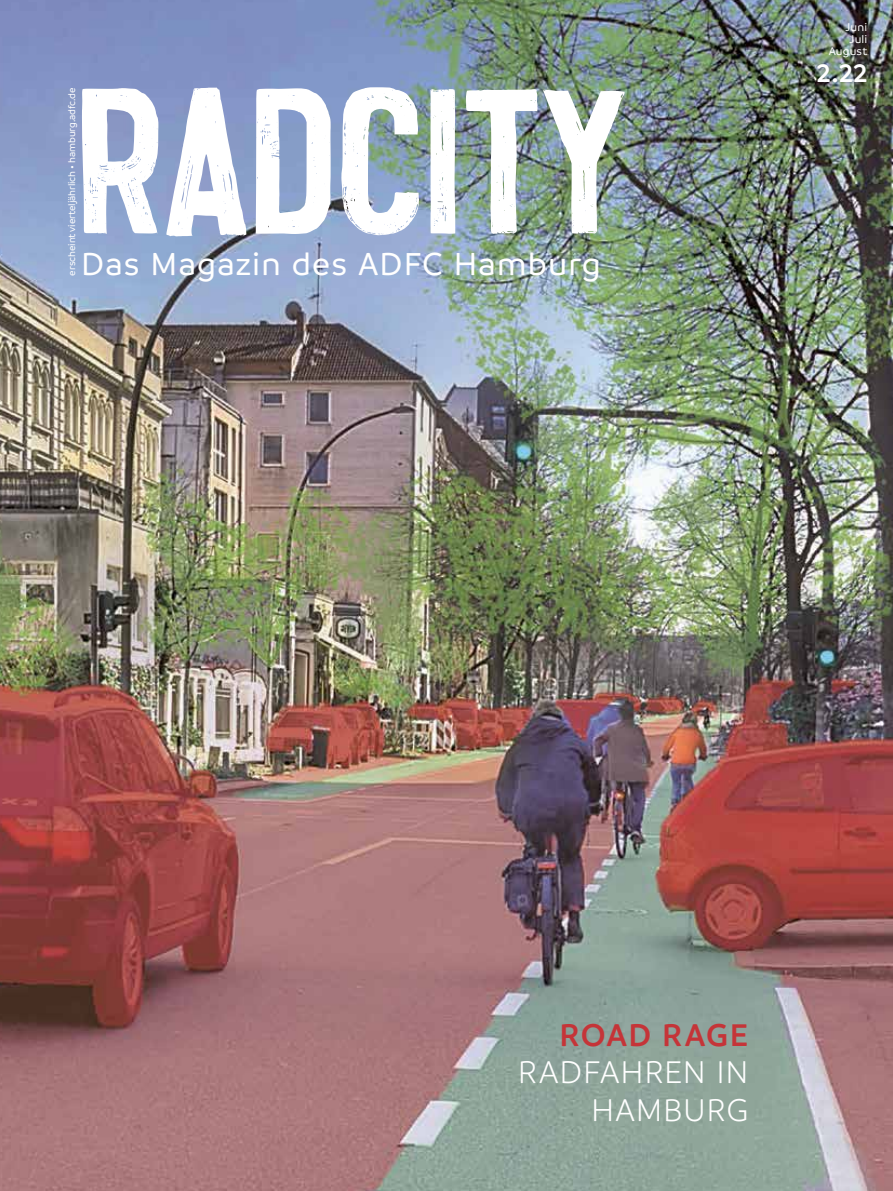
<style>
.page{position:relative;width:893px;height:1191px;background:#fff}
.page>*{position:absolute;margin:0;border:0;box-sizing:border-box;transform-origin:0 0}
.t1{font:170.7px "Trincha";color:#fff}
.t2{font:500 34.2px "Branding";letter-spacing:.035em;color:#fff}
.t3{font:300 33.75px/37.5px "Branding";letter-spacing:.02em;color:#fff;text-align:right}
.t4{font:600 33.75px "Branding";letter-spacing:.04em;color:#c53438}
.t5{font:600 27px "Branding";color:#fff}
.t6{font:500 12px/12px "Branding";letter-spacing:.015em;color:#fff;text-align:right}
.t7{font:500 10.35px "Branding";letter-spacing:-.01em;color:#fff}
.s1{font-size:167.25px}
</style>
<div class="page">
<img style="left:0;top:0;width:893px;height:1191px">
<p class="t7" style="left:67px;top:275px;width:189px;rotate:-90deg">erscheint vierteljährlich • hamburg.adfc.de</p>
<h1 class="t1" style="left:73px;top:30px;width:558px">RAD<span class="s1">CI</span>TY</h1>
<h2 class="t2" style="left:81px;top:246px;width:521px">Das Magazin des ADFC Hamburg</h2>
<p class="t6" style="left:829px;top:21px;width:40px">Juni<br>Juli<br>August</p>
<h3 class="t5" style="left:817px;top:58px;width:52px">2.22</h3>
<h3 class="t4" style="left:560px;top:1016px;width:190px">ROAD RAGE</h3>
<h3 class="t3" style="left:518px;top:1054px;width:232px">RADFAHREN IN<br>HAMBURG</h3>
</div>
